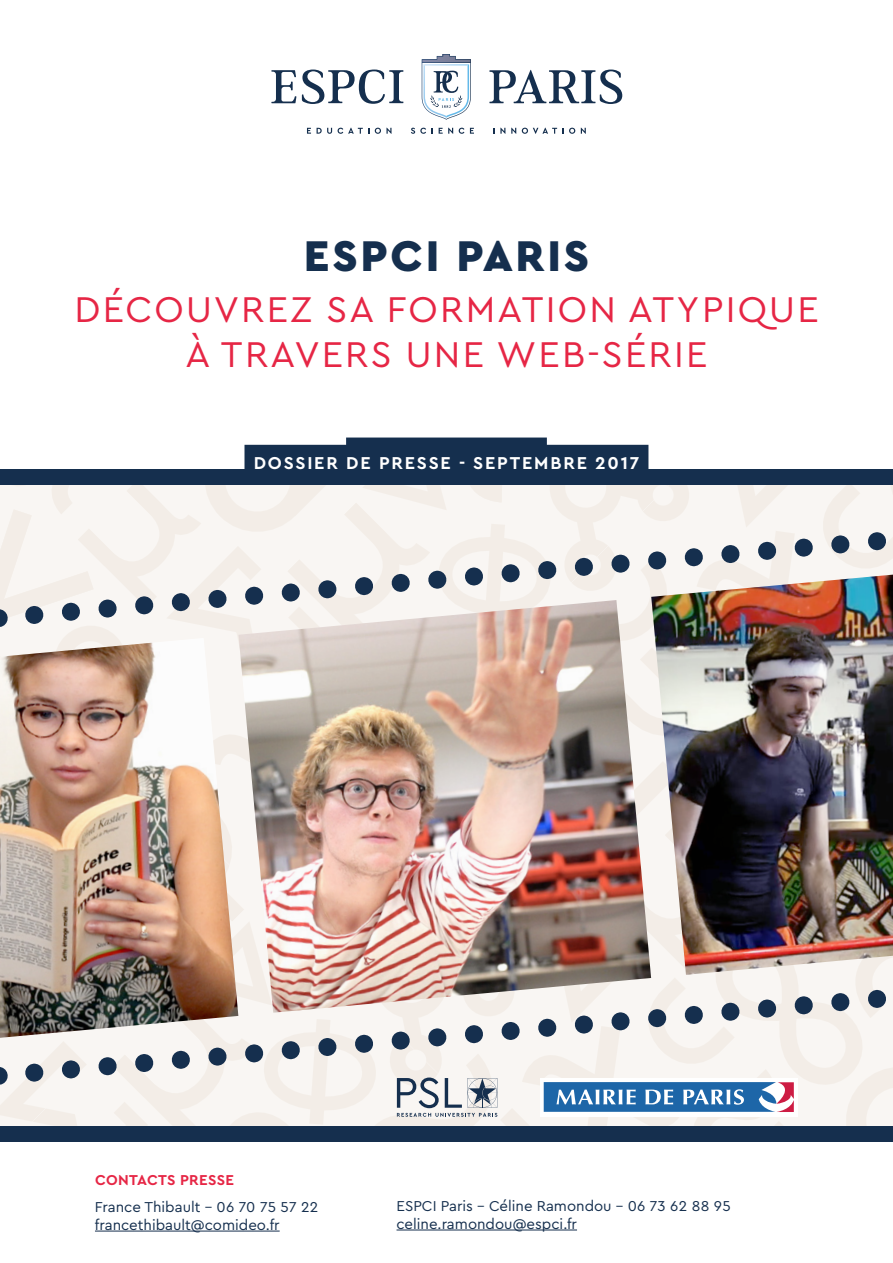
<style>
.page{position:relative;width:893px;height:1263px;background:#fff}
.page>*{position:absolute;margin:0;border:0;box-sizing:border-box;transform-origin:0 0}
.t1{font:900 45px "Cera PRO";letter-spacing:.06em;color:#152f4e}
.t2{font:37.5px/45px "Cera PRO";letter-spacing:.06em;color:#e62645;text-align:center}
.t3{font:700 18px "Cera";letter-spacing:.1em;color:#fff}
.t4{font:15px/18px "Cera PRO";color:#152f4e}
.t5{font:700 15px "Cera PRO";letter-spacing:.02em;color:#e62645}
</style>
<div class="page">
<div style="left:0;top:476px;width:893px;height:658px;background:#f9f6f3"></div>
<div style="left:0;top:1126px;width:893px;height:15px;background:#152f4e"></div>
<svg style="left:307px;top:128px;width:4px;height:6px"></svg>
<svg style="left:317px;top:128px;width:15px;height:6px"></svg>
<svg style="left:338px;top:128px;width:31px;height:6px"></svg>
<svg style="left:375px;top:128px;width:16px;height:6px"></svg>
<svg style="left:411px;top:128px;width:15px;height:6px"></svg>
<svg style="left:439px;top:128px;width:14px;height:6px"></svg>
<svg style="left:459px;top:128px;width:5px;height:6px"></svg>
<svg style="left:470px;top:128px;width:4px;height:6px"></svg>
<svg style="left:493px;top:128px;width:12px;height:6px"></svg>
<svg style="left:511px;top:128px;width:5px;height:6px"></svg>
<svg style="left:522px;top:128px;width:53px;height:6px"></svg>
<svg style="left:581px;top:128px;width:5px;height:6px"></svg>
<svg style="left:271px;top:70px;width:25px;height:33px"></svg>
<svg style="left:302px;top:70px;width:101px;height:34px"></svg>
<svg style="left:489px;top:70px;width:133px;height:34px"></svg>
<svg style="left:422px;top:54px;width:49px;height:66px"></svg>
<svg style="left:397px;top:1092px;width:101px;height:25px"></svg>
<div style="left:540px;top:1078px;width:258px;height:38px;background:#fff"></div>
<svg style="left:544px;top:1092px;width:250px;height:20px"></svg>
<img style="left:0;top:638px;width:238px;height:400px">
<img style="left:238px;top:634px;width:413px;height:338px">
<img style="left:651px;top:634px;width:242px;height:338px">
<div style="left:0;top:469px;width:893px;height:15px;background:#152f4e"></div>
<svg style="left:244px;top:437px;width:404px;height:32px;background:#334a65"></svg>
<hr style="left:396px;top:1229px;width:181px;height:1px;background:#152f4e">
<hr style="left:95px;top:1231px;width:185px;height:1px;background:#152f4e">
<svg style="left:15px;top:514px;width:878px;height:120px"></svg>
<svg style="left:0;top:609px;width:1px;height:18px"></svg>
<svg style="left:892px;top:523px;width:1px;height:18px"></svg>
<svg style="left:15px;top:972px;width:878px;height:120px"></svg>
<svg style="left:0;top:1067px;width:1px;height:18px"></svg>
<svg style="left:892px;top:981px;width:1px;height:18px"></svg>
<h1 class="t1" style="left:304px;top:226px;width:286px">ESPCI PARIS</h1>
<h2 class="t2" style="left:74px;top:286px;width:746px">DÉCOUVREZ SA FORMATION ATYPIQUE<br>À TRAVERS UNE WEB-SÉRIE</h2>
<p class="t3" style="left:254px;top:451px;width:387px">DOSSIER DE PRESSE - SEPTEMBRE 2017</p>
<p class="t5" style="left:95px;top:1170px;width:140px">CONTACTS PRESSE</p>
<p class="t4" style="left:95px;top:1197px;width:225px">France Thibault - 06 70 75 57 22 francethibault@comideo.fr</p>
<p class="t4" style="left:396px;top:1196px;width:336px">ESPCI Paris - Céline Ramondou - 06 73 62 88 95 celine.ramondou@espci.fr</p>
</div>
